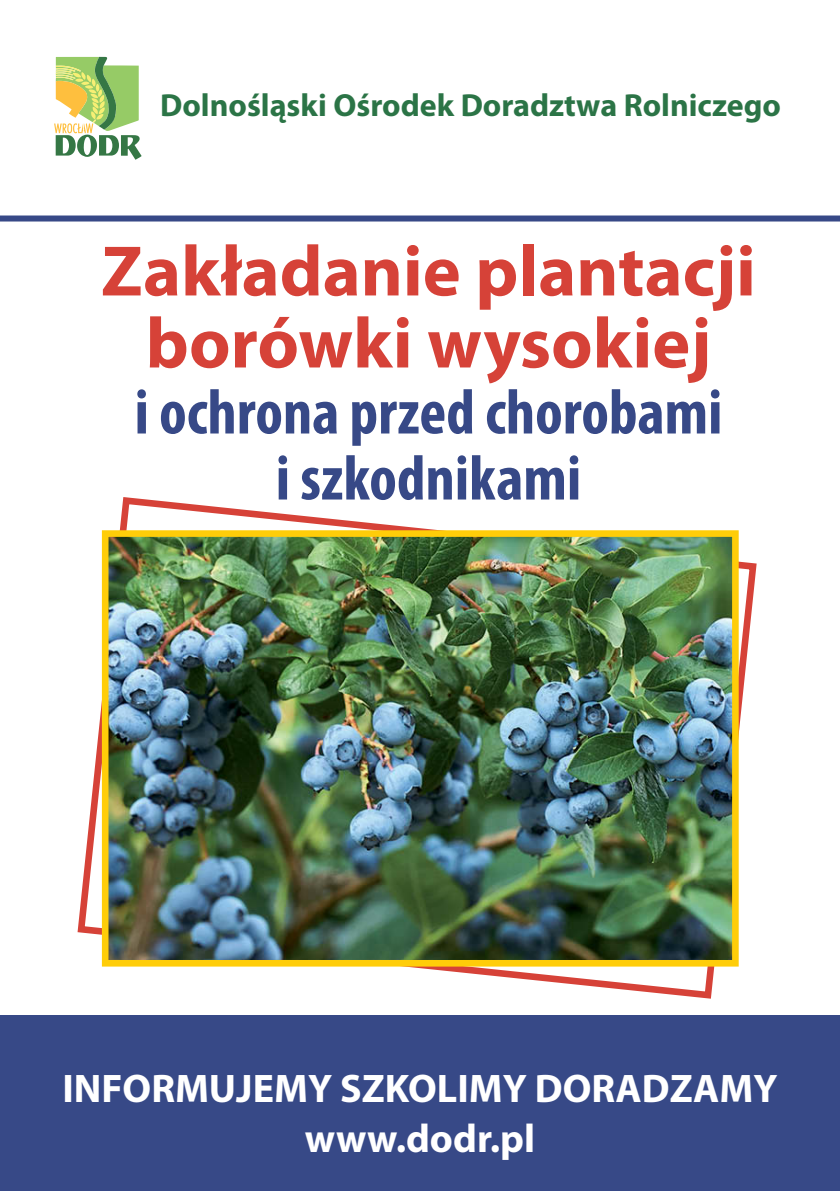
<style>
.page{position:relative;width:840px;height:1191px;background:#fff}
.page>*{position:absolute;margin:0;border:0;box-sizing:border-box;transform-origin:0 0}
.tytul_bold{font:700 72px/72px "Myriad Pro";color:#d64238;text-align:center}
.tytyl_bold_cond{font:700 condensed 64px/66px "Myriad Pro";color:#374987;text-align:center}
.t1{font:700 40px "Myriad Pro";color:#fff}
.t2{font:700 32px "Myriad Pro";color:#2b7446}
</style>
<div class="page">
<div style="left:0;top:215px;width:839px;height:6px;background:#374987"></div>
<svg style="left:77px;top:497px;width:680px;height:502px"></svg>
<img style="left:110px;top:538px;width:620px;height:420px">
<div style="left:102px;top:530px;width:636px;height:436px;border:7px solid #ffcd09"></div>
<div style="left:0;top:1015px;width:839px;height:176px;background:#374987"></div>
<svg style="left:54px;top:57px;width:87px;height:103px"></svg>
<p class="t2" style="left:160px;top:84px;width:622px">Dolnośląski Ośrodek Doradztwa Rolniczego</p>
<p class="tytul_bold" style="left:101px;top:233px;width:655px">Zakładanie plantacji borówki wysokiej</p>
<p class="tytyl_bold_cond" style="left:134px;top:378px;width:589px">i ochrona przed chorobami i szkodnikami</p>
<p class="t1" style="left:62px;top:1062px;width:716px">INFORMUJEMY SZKOLIMY DORADZAMY</p>
<p class="t1" style="left:305px;top:1112px;width:231px">www.dodr.pl</p>
</div>
